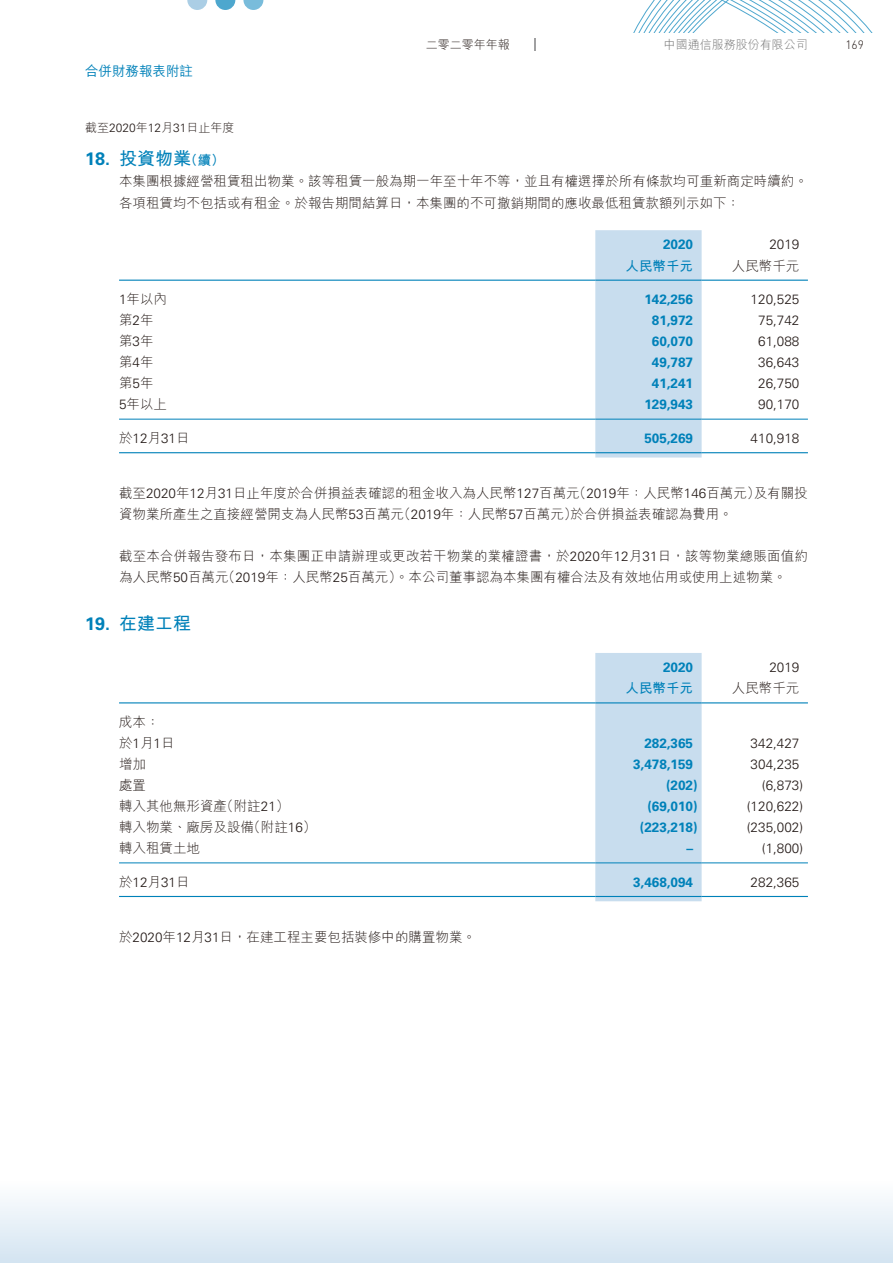
<style>
.page{position:relative;width:893px;height:1263px;background:#fff}
.page>*{position:absolute;margin:0;border:0;box-sizing:border-box;transform-origin:0 0}
.t1{font:700 18px "M Hei HK";color:#0081b9}
.t2{font:300 13.5px/21px "M Hei HK";color:#231916}
.t3{font:300 13.5px "Univers LT Std";color:#231916}
.t4{font:700 13.5px "Univers LT Std";color:#0081b9}
.t5{font:700 13.5px "M Hei HK";color:#0081b9}
.t6{font:500 13.5px "M Hei HK";color:#0081b9}
.t7{font:300 12px "M Hei HK";color:#231916}
.t8{font:300 12px "M Hei HK";color:#727272}
.t9{font:300 12px "DIN Pro";color:#231916}
.s1{font-family:"Univers LT Std"}
.s2{font-size:13.5px}
.s3{font-family:"M Hei HK"}
</style>
<div class="page">
<div style="left:0;top:1169px;width:893px;height:94px;background:linear-gradient(to bottom,#fff,#d4e4f1)"></div>
<svg style="left:534px;top:0;width:339px;height:51px"></svg>
<svg style="left:187px;top:0;width:20px;height:10px"></svg>
<svg style="left:215px;top:0;width:20px;height:10px"></svg>
<svg style="left:243px;top:0;width:20px;height:10px"></svg>
<div style="left:595px;top:230px;width:107px;height:227px;background:#c8ddee"></div>
<hr style="left:119px;top:280px;width:476px;height:1px;background:#0081b9">
<hr style="left:595px;top:280px;width:107px;height:1px;background:#0081b9">
<hr style="left:702px;top:280px;width:106px;height:1px;background:#0081b9">
<hr style="left:119px;top:419px;width:476px;height:1px;background:#0081b9">
<hr style="left:595px;top:419px;width:107px;height:1px;background:#0081b9">
<hr style="left:702px;top:419px;width:106px;height:1px;background:#0081b9">
<hr style="left:119px;top:452px;width:476px;height:1px;background:#0081b9">
<hr style="left:595px;top:452px;width:107px;height:1px;background:#0081b9">
<hr style="left:702px;top:452px;width:106px;height:1px;background:#0081b9">
<div style="left:595px;top:653px;width:107px;height:248px;background:#c8ddee"></div>
<hr style="left:119px;top:702px;width:476px;height:1px;background:#0081b9">
<hr style="left:595px;top:702px;width:107px;height:1px;background:#0081b9">
<hr style="left:702px;top:702px;width:106px;height:1px;background:#0081b9">
<hr style="left:119px;top:862px;width:476px;height:1px;background:#0081b9">
<hr style="left:595px;top:862px;width:107px;height:1px;background:#0081b9">
<hr style="left:702px;top:862px;width:106px;height:1px;background:#0081b9">
<hr style="left:119px;top:896px;width:476px;height:1px;background:#0081b9">
<hr style="left:595px;top:896px;width:107px;height:1px;background:#0081b9">
<hr style="left:702px;top:896px;width:106px;height:1px;background:#0081b9">
<p class="t6" style="left:85px;top:61px;width:109px">合併財務報表附註</p>
<p class="t7" style="left:85px;top:119px;width:151px">截至<span class="s1">2020</span>年<span class="s1">12</span>月<span class="s1">31</span>日止年度</p>
<p class="t7" style="left:426px;top:36px;width:85px">二零二零年年報</p>
<p class="t8" style="left:664px;top:36px;width:145px">中國通信服務股份有限公司</p>
<p class="t9" style="left:845px;top:36px;width:20px">169</p>
<h1 class="t1" style="left:85px;top:145px;width:141px"><span class="s1">18.</span> 投資物業<span class="s2">（續）</span></h1>
<p class="t2" style="left:119px;top:171px;width:690px">本集團根據經營租賃租出物業。該等租賃一般為期一年至十年不等，並且有權選擇於所有條款均可重新商定時續約。各項租賃均不包括或有租金。於報告期間結算日，本集團的不可撤銷期間的應收最低租賃款額列示如下：</p>
<p class="t4" style="left:663px;top:237px;width:32px">2020</p>
<p class="t3" style="left:769px;top:237px;width:32px">2019</p>
<p class="t5" style="left:626px;top:256px;width:69px">人民幣千元</p>
<p class="t2" style="left:732px;top:255px;width:69px">人民幣千元</p>
<p class="t2" style="left:119px;top:288px;width:50px"><span class="s1">1</span>年以內</p>
<p class="t4" style="left:644px;top:292px;width:50px">142,256</p>
<p class="t3" style="left:751px;top:291px;width:50px">120,525</p>
<p class="t2" style="left:119px;top:309px;width:36px">第<span class="s1">2</span>年</p>
<p class="t4" style="left:652px;top:313px;width:43px">81,972</p>
<p class="t3" style="left:758px;top:312px;width:43px">75,742</p>
<p class="t2" style="left:119px;top:330px;width:36px">第<span class="s1">3</span>年</p>
<p class="t4" style="left:652px;top:334px;width:43px">60,070</p>
<p class="t3" style="left:758px;top:333px;width:43px">61,088</p>
<p class="t2" style="left:119px;top:351px;width:36px">第<span class="s1">4</span>年</p>
<p class="t4" style="left:652px;top:355px;width:43px">49,787</p>
<p class="t3" style="left:758px;top:354px;width:43px">36,643</p>
<p class="t2" style="left:119px;top:372px;width:36px">第<span class="s1">5</span>年</p>
<p class="t4" style="left:652px;top:376px;width:43px">41,241</p>
<p class="t3" style="left:758px;top:375px;width:43px">26,750</p>
<p class="t2" style="left:119px;top:393px;width:50px"><span class="s1">5</span>年以上</p>
<p class="t4" style="left:644px;top:397px;width:50px">129,943</p>
<p class="t3" style="left:758px;top:396px;width:43px">90,170</p>
<p class="t3" style="left:119px;top:430px;width:72px"><span class="s3">於</span>12<span class="s3">月</span>31<span class="s3">日</span></p>
<p class="t4" style="left:644px;top:430px;width:50px">505,269</p>
<p class="t3" style="left:751px;top:430px;width:50px">410,918</p>
<p class="t2" style="left:119px;top:482px;width:690px">截至<span class="s1">2020</span>年<span class="s1">12</span>月<span class="s1">31</span>日止年度於合併損益表確認的租金收入為人民幣<span class="s1">127</span>百萬元（<span class="s1">2019</span>年：人民幣<span class="s1">146</span>百萬元）及有關投資物業所產生之直接經營開支為人民幣<span class="s1">53</span>百萬元（<span class="s1">2019</span>年：人民幣<span class="s1">57</span>百萬元）於合併損益表確認為費用。</p>
<p class="t2" style="left:119px;top:545px;width:690px">截至本合併報告發布日，本集團正申請辦理或更改若干物業的業權證書，於<span class="s1">2020</span>年<span class="s1">12</span>月<span class="s1">31</span>日，該等物業總賬面值約為人民幣<span class="s1">50</span>百萬元（<span class="s1">2019</span>年：人民幣<span class="s1">25</span>百萬元）。本公司董事認為本集團有權合法及有效地佔用或使用上述物業。</p>
<h1 class="t1" style="left:85px;top:610px;width:108px"><span class="s1">19.</span> 在建工程</h1>
<p class="t4" style="left:663px;top:659px;width:32px">2020</p>
<p class="t3" style="left:769px;top:659px;width:32px">2019</p>
<p class="t5" style="left:626px;top:678px;width:69px">人民幣千元</p>
<p class="t2" style="left:732px;top:677px;width:69px">人民幣千元</p>
<p class="t2" style="left:119px;top:711px;width:57px">成本：於<span class="s1">1</span>月<span class="s1">1</span>日</p>
<p class="t4" style="left:644px;top:735px;width:50px">282,365</p>
<p class="t3" style="left:751px;top:735px;width:50px">342,427</p>
<p class="t2" style="left:119px;top:753px;width:28px">增加</p>
<p class="t4" style="left:633px;top:756px;width:62px">3,478,159</p>
<p class="t3" style="left:751px;top:756px;width:50px">304,235</p>
<p class="t2" style="left:119px;top:774px;width:28px">處置</p>
<p class="t4" style="left:666px;top:777px;width:33px">(202)</p>
<p class="t3" style="left:762px;top:777px;width:43px">(6,873)</p>
<p class="t2" style="left:119px;top:795px;width:172px">轉入其他無形資產（附註<span class="s1">21</span>）</p>
<p class="t4" style="left:647px;top:798px;width:52px">(69,010)</p>
<p class="t3" style="left:747px;top:798px;width:58px">(120,622)</p>
<p class="t2" style="left:119px;top:816px;width:199px">轉入物業、廠房及設備（附註<span class="s1">16</span>）</p>
<p class="t4" style="left:640px;top:819px;width:59px">(223,218)</p>
<p class="t3" style="left:747px;top:819px;width:58px">(235,002)</p>
<p class="t2" style="left:119px;top:837px;width:82px">轉入租賃土地</p>
<p class="t4" style="left:686px;top:840px;width:8px">–</p>
<p class="t3" style="left:762px;top:840px;width:43px">(1,800)</p>
<p class="t3" style="left:119px;top:874px;width:72px"><span class="s3">於</span>12<span class="s3">月</span>31<span class="s3">日</span></p>
<p class="t4" style="left:633px;top:874px;width:62px">3,468,094</p>
<p class="t3" style="left:751px;top:874px;width:50px">282,365</p>
<p class="t2" style="left:119px;top:925px;width:359px">於<span class="s1">2020</span>年<span class="s1">12</span>月<span class="s1">31</span>日，在建工程主要包括裝修中的購置物業。</p>
</div>
